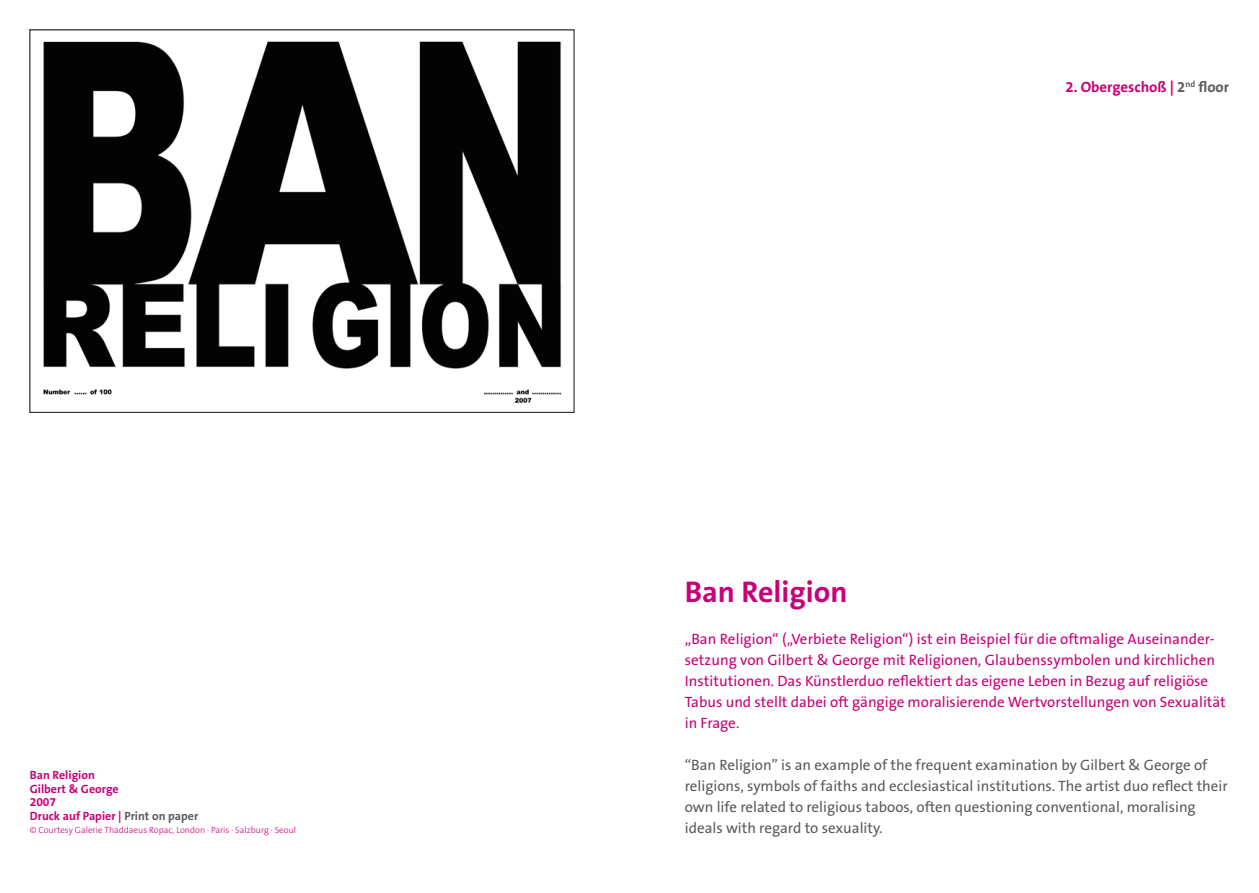
<style>
.page{position:relative;width:1259px;height:893px;background:#fff}
.page>*{position:absolute;margin:0;border:0;box-sizing:border-box;transform-origin:0 0}
.t1{font:700 30px "The Sans B W7";color:#c90079}
.t2{font:15px/21px "The Sans B W5 Plain";color:#c90079}
.t3{font:15px/21px "The Sans B W5 Plain";color:#5a5c5b}
.t4{font:700 15px "The Sans B W7";letter-spacing:-.005em;color:#c90079}
.t5{font:700 12px/13.5px "The Sans B W7";color:#c90079}
.t6{font:300 9px "The Sans B W3";color:#c90079}
.s1{color:#5a5c5b}
</style>
<div class="page">
<img style="left:43px;top:41px;width:519px;height:362px">
<p class="t5" style="left:30px;top:769px;width:170px">Ban Religion<br>Gilbert &amp; George<br>2007<br>Druck auf Papier | <span class="s1">Print on paper</span></p>
<p class="t6" style="left:30px;top:825px;width:268px">© Courtesy Galerie Thaddaeus Ropac, London ∙ Paris ∙ Salzburg ∙ Seoul</p>
<p class="t4" style="left:1065px;top:77px;width:165px">2. Obergeschoß | <span class="s1">2</span><sup>nd</sup> <span class="s1">floor</span></p>
<h1 class="t1" style="left:685px;top:573px;width:164px">Ban Religion</h1>
<p class="t2" style="left:685px;top:629px;width:542px">„Ban Religion“ („Verbiete Religion“) ist ein Beispiel für die oftmalige Auseinander&shy;setzung von Gilbert &amp; George mit Religionen, Glaubenssymbolen und kirchlichen Institutionen. Das Künstlerduo reflektiert das eigene Leben in Bezug auf religiöse Tabus und stellt dabei oft gängige moralisierende Wertvorstellungen von Sexualität in Frage.</p>
<p class="t3" style="left:685px;top:755px;width:544px">“Ban Religion” is an example of the frequent examination by Gilbert &amp; George of religions, symbols of faiths and ecclesiastical institutions. The artist duo reflect their own life related to religious taboos, often questioning conventional, moralising ideals with regard to sexuality.</p>
</div>
